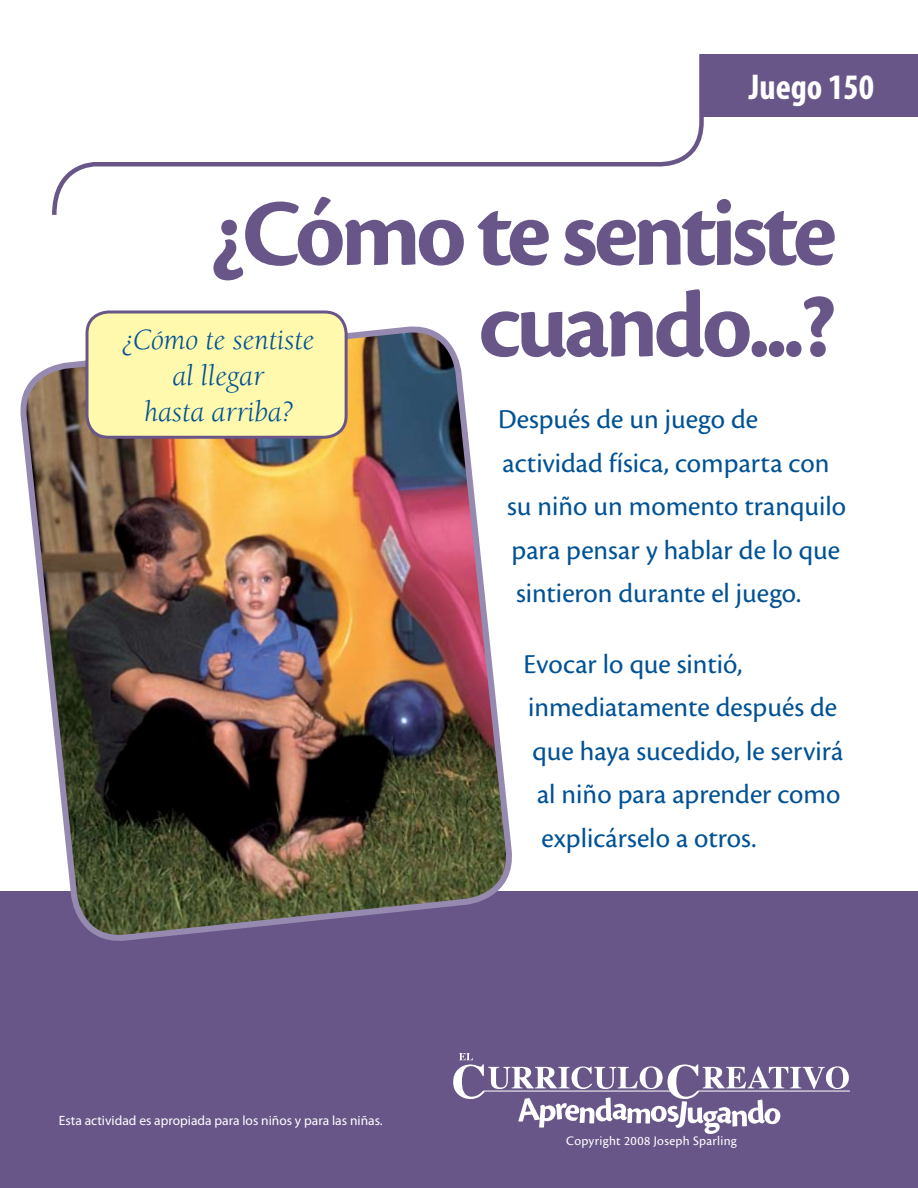
<style>
.page{position:relative;width:918px;height:1188px;background:#fff}
.page>*{position:absolute;margin:0;border:0;box-sizing:border-box;transform-origin:0 0}
.t1{font:700 98.25px "Cronos Pro";letter-spacing:-.05em;color:#685689}
.t2{font:700 condensed 36px "Myriad Pro";color:#fff}
.t3{font:italic 30px/36px "Berkeley Std";color:#005295;text-align:center}
.t4{font:28.5px "Cronos Pro";color:#005295}
.t5{font:13.5px "Myriad Pro";color:#fff}
.t6{font:13.5px "Cronos Pro";letter-spacing:.02em;color:#fff}
</style>
<div class="page">
<div style="left:0;top:891px;width:918px;height:297px;background:#685689"></div>
<svg style="left:52px;top:54px;width:652px;height:161px"></svg>
<hr style="left:698px;top:1091px;width:152px;height:1px;background:#fff">
<svg style="left:453px;top:1053px;width:396px;height:81px"></svg>
<div style="left:703px;top:54px;width:215px;height:63px;background:#685689"></div>
<img style="left:20px;top:314px;width:492px;height:627px">
<div style="left:87px;top:312px;width:259px;height:125px;background:#fff9ae;border-radius:22px"></div>
<div style="left:86px;top:310px;width:262px;height:129px;border:3px solid #685689;border-radius:22px"></div>
<p class="t2" style="left:749px;top:64px;width:127px">Juego 150</p>
<p class="t1" style="left:210px;top:177px;width:629px">¿Cómo te sentiste</p>
<p class="t3" style="left:122px;top:322px;width:194px">¿Cómo te sentiste</p>
<p class="t3" style="left:144px;top:358px;width:150px">al llegar hasta arriba?</p>
<p class="t1" style="left:478px;top:269px;width:360px">cuando...?</p>
<p class="t4" style="left:498px;top:403px;width:262px">Después de un juego de</p>
<p class="t4" style="left:503px;top:447px;width:328px">actividad física, comparta con</p>
<p class="t4" style="left:507px;top:490px;width:341px">su niño un momento tranquilo</p>
<p class="t4" style="left:512px;top:534px;width:330px">para pensar y hablar de lo que</p>
<p class="t4" style="left:516px;top:577px;width:287px">sintieron durante el juego.</p>
<p class="t4" style="left:524px;top:648px;width:220px">Evocar lo que sintió,</p>
<p class="t4" style="left:528px;top:691px;width:311px">inmediatamente después de</p>
<p class="t4" style="left:533px;top:735px;width:312px">que haya sucedido, le servirá</p>
<p class="t4" style="left:537px;top:778px;width:305px">al niño para aprender como</p>
<p class="t4" style="left:542px;top:822px;width:216px">explicárselo a otros.</p>
<p class="t5" style="left:59px;top:1112px;width:325px">Esta actividad es apropiada para los niños y para las niñas.</p>
<p class="t6" style="left:566px;top:1133px;width:172px">Copyright 2008 Joseph Sparling</p>
</div>
